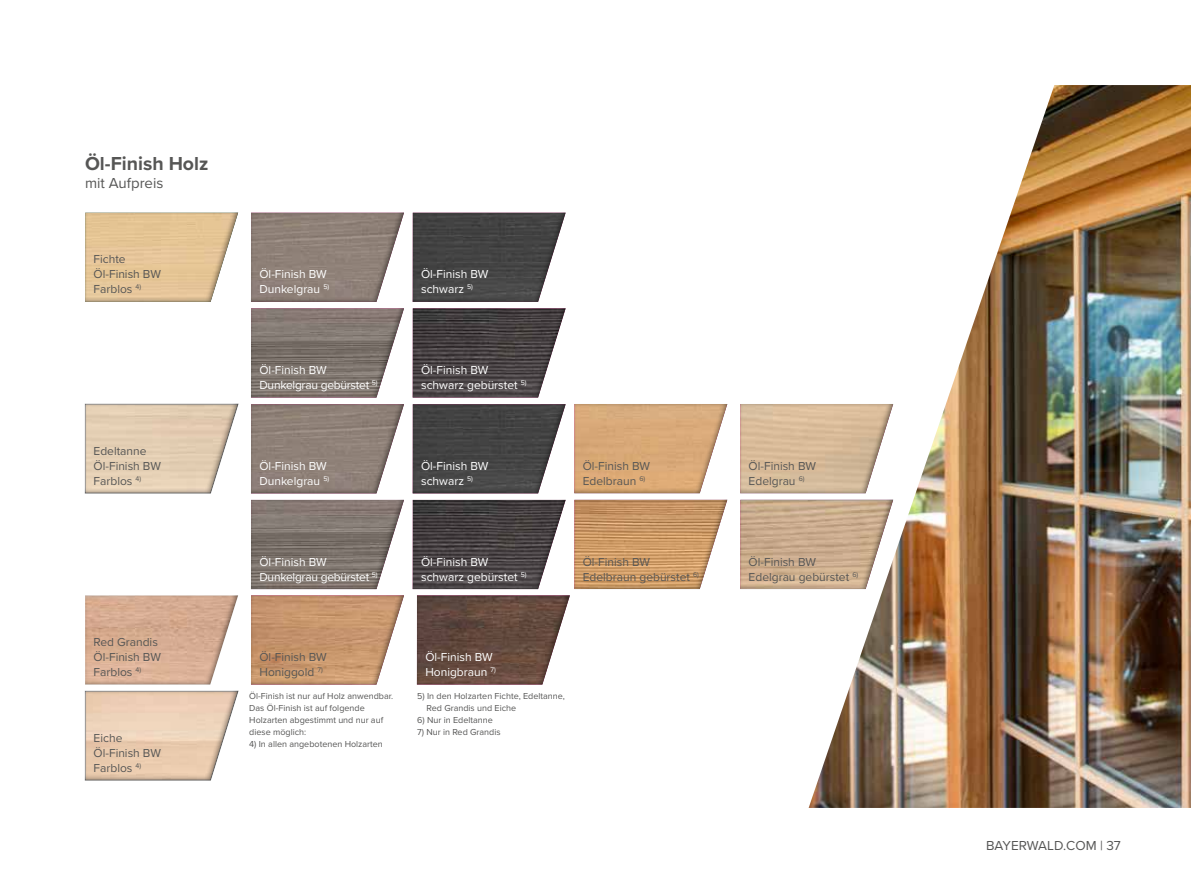
<style>
.page{position:relative;width:1191px;height:893px;background:#fff}
.page>*{position:absolute;margin:0;border:0;box-sizing:border-box;transform-origin:0 0}
.t1{font:700 19.5px "Proxima Nova";color:#565655}
.t2{font:15px "Proxima Nova";color:#565655}
.t3{font:13.5px "Proxima Nova";color:#565655}
.t4{font:12px/15px "Proxima Nova";color:#565655}
.t5{font:12px/15px "Proxima Nova";color:#fff}
.t6{font:12px/15px "Proxima Nova";letter-spacing:-.02em;color:#fff}
.t7{font:9px/12px "Proxima Nova";color:#565655}
</style>
<div class="page">
<div style="left:85px;top:210px;width:156px;height:93px;background:#000;opacity:.5"></div>
<div style="left:251px;top:210px;width:156px;height:93px;background:#000;opacity:.5"></div>
<div style="left:251px;top:401px;width:156px;height:93px;background:#000;opacity:.5"></div>
<div style="left:251px;top:306px;width:156px;height:93px;background:#000;opacity:.5"></div>
<div style="left:251px;top:497px;width:156px;height:93px;background:#000;opacity:.5"></div>
<div style="left:412px;top:210px;width:156px;height:93px;background:#000;opacity:.5"></div>
<div style="left:412px;top:401px;width:156px;height:93px;background:#000;opacity:.5"></div>
<div style="left:412px;top:306px;width:156px;height:93px;background:#000;opacity:.5"></div>
<div style="left:412px;top:497px;width:156px;height:93px;background:#000;opacity:.5"></div>
<img style="left:808px;top:85px;width:383px;height:723px">
<div style="left:574px;top:401px;width:156px;height:93px;background:#000;opacity:.5"></div>
<div style="left:574px;top:497px;width:156px;height:93px;background:#000;opacity:.5"></div>
<div style="left:740px;top:401px;width:156px;height:93px;background:#000;opacity:.5"></div>
<div style="left:740px;top:497px;width:156px;height:93px;background:#000;opacity:.5"></div>
<div style="left:251px;top:593px;width:156px;height:93px;background:#000;opacity:.5"></div>
<div style="left:416px;top:593px;width:156px;height:93px;background:#000;opacity:.5"></div>
<div style="left:85px;top:593px;width:156px;height:93px;background:#000;opacity:.5"></div>
<div style="left:84px;top:401px;width:156px;height:93px;background:#000;opacity:.5"></div>
<div style="left:84px;top:688px;width:156px;height:93px;background:#000;opacity:.5"></div>
<h1 class="t1" style="left:85px;top:149px;width:125px">Öl-Finish Holz</h1>
<p class="t2" style="left:85px;top:172px;width:80px">mit Aufpreis</p>
<p class="t4" style="left:94px;top:251px;width:69px">Fichte<br>Öl-Finish BW<br>Farblos <sup>4)</sup></p>
<p class="t4" style="left:94px;top:443px;width:69px">Edeltanne<br>Öl-Finish BW<br>Farblos <sup>4)</sup></p>
<p class="t4" style="left:94px;top:634px;width:69px">Red Grandis<br>Öl-Finish BW<br>Farblos <sup>4)</sup></p>
<p class="t4" style="left:94px;top:730px;width:69px">Eiche<br>Öl-Finish BW<br>Farblos <sup>4)</sup></p>
<p class="t5" style="left:259px;top:266px;width:71px">Öl-Finish BW<br>Dunkelgrau <sup>5)</sup></p>
<p class="t5" style="left:421px;top:266px;width:69px">Öl-Finish BW schwarz <sup>5)</sup></p>
<p class="t6" style="left:259px;top:362px;width:120px">Öl-Finish BW<br>Dunkelgrau gebürstet <sup>5)</sup></p>
<p class="t5" style="left:421px;top:362px;width:107px">Öl-Finish BW schwarz gebürstet <sup>5)</sup></p>
<p class="t5" style="left:259px;top:458px;width:71px">Öl-Finish BW<br>Dunkelgrau <sup>5)</sup></p>
<p class="t5" style="left:421px;top:458px;width:69px">Öl-Finish BW schwarz <sup>5)</sup></p>
<p class="t4" style="left:583px;top:458px;width:69px">Öl-Finish BW<br>Edelbraun <sup>6)</sup></p>
<p class="t6" style="left:259px;top:554px;width:120px">Öl-Finish BW<br>Dunkelgrau gebürstet <sup>5)</sup></p>
<p class="t5" style="left:421px;top:554px;width:107px">Öl-Finish BW schwarz gebürstet <sup>5)</sup></p>
<p class="t4" style="left:583px;top:553px;width:118px">Öl-Finish BW<br>Edelbraun gebürstet <sup>6)</sup></p>
<p class="t4" style="left:259px;top:649px;width:69px">Öl-Finish BW<br>Honiggold <sup>7)</sup></p>
<p class="t5" style="left:425px;top:649px;width:72px">Öl-Finish BW<br>Honigbraun <sup>7)</sup></p>
<p class="t7" style="left:249px;top:690px;width:145px">Öl-Finish ist nur auf Holz anwendbar.<br>Das Öl-Finish ist auf folgende<br>Holzarten abgestimmt und nur auf diese möglich:</p>
<p class="t7" style="left:249px;top:738px;width:135px">4) In allen angebotenen Holzarten</p>
<p class="t7" style="left:426px;top:690px;width:140px;text-indent:-9px">5) In den Holzarten Fichte, Edeltanne,<br>Red Grandis und Eiche</p>
<p class="t7" style="left:417px;top:713px;width:77px">6) Nur in Edeltanne</p>
<p class="t7" style="left:417px;top:725px;width:85px">7) Nur in Red Grandis</p>
<p class="t4" style="left:748px;top:458px;width:69px">Öl-Finish BW<br>Edelgrau <sup>6)</sup></p>
<p class="t4" style="left:748px;top:553px;width:111px">Öl-Finish BW<br>Edelgrau gebürstet <sup>6)</sup></p>
<p class="t3" style="left:986px;top:836px;width:136px">BAYERWALD.COM | 37</p>
</div>
